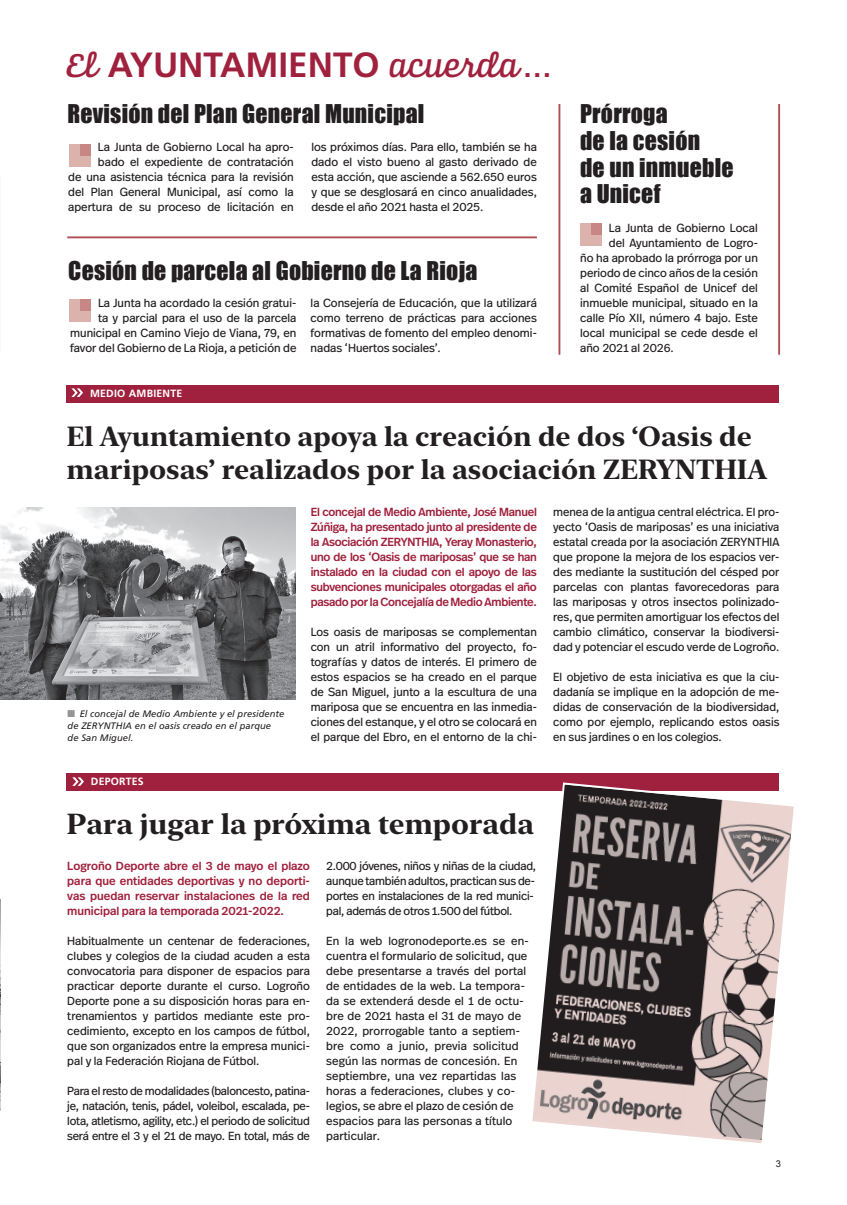
<style>
.page{position:relative;width:847px;height:1205px;background:#fff}
.page>*{position:absolute;margin:0;border:0;box-sizing:border-box;transform-origin:0 0}
.t1{font:700 35px "Frutiger LT Std";color:#a0213d}
.t2{font:700 28.75px "New York Large";color:#231f20}
.t3{font:700 27.5px/33.8px "New York Large";color:#231f20}
.t4{font:23.75px "Impact";letter-spacing:.01em;color:#231f20}
.t5{font:11.75px/15px "Real Head Pro";color:#231f20;text-align:justify}
.t6{font:500 11.75px/15px "Real Head Pro";letter-spacing:-.015em;color:#a0213d;text-align:justify}
.t7{font:11.75px/15px "Real Head Pro";letter-spacing:-.02em;color:#231f20}
.t8{font:700 10.5px "Frutiger LT Std";letter-spacing:.02em;color:#fff}
.t9{font:italic 9.38px/12.1px "Frutiger LT Std";letter-spacing:.005em;color:#231f20}
.t10{font:9.38px "Arial";color:#231f20}
.s1{font-family:"Alianza Script 500";font-weight:400}
.s2{font-weight:400}
.s3{color:#939598}
</style>
<div class="page">
<div style="left:67px;top:773px;width:712px;height:17px;background:#a0213d"></div>
<svg style="left:72px;top:777px;width:12px;height:9px"></svg>
<div style="left:67px;top:385px;width:712px;height:17px;background:#a0213d"></div>
<svg style="left:71px;top:388px;width:12px;height:9px"></svg>
<img style="left:0;top:507px;width:296px;height:193px">
<svg style="left:529px;top:782px;width:265px;height:361px"></svg>
<img style="left:0;top:900px;width:1px;height:210px">
<div style="left:580px;top:223px;width:22px;height:23px;background:#dcb2ac"></div>
<div style="left:591px;top:223px;width:11px;height:12px;background:#c78784"></div>
<div style="left:69px;top:299px;width:22px;height:22px;background:#dcb2ac"></div>
<div style="left:80px;top:299px;width:11px;height:11px;background:#c78784"></div>
<div style="left:69px;top:144px;width:22px;height:22px;background:#dcb2ac"></div>
<div style="left:80px;top:144px;width:11px;height:11px;background:#c78784"></div>
<hr style="left:778px;top:104px;width:2px;height:251px;background:#af4f54">
<hr style="left:558px;top:104px;width:2px;height:251px;background:#af4f54">
<hr style="left:67px;top:236px;width:470px;height:2px;background:#af4f54">
<p class="t1" style="left:67px;top:44px;width:487px"><span class="s1">El</span> AYUNTAMIENTO <span class="s1">acuerda</span><span class="s2">...</span></p>
<p class="t4" style="left:67px;top:95px;width:358px">Revisión del Plan General Municipal</p>
<p class="t4" style="left:580px;top:95px;width:89px">Prórroga</p>
<p class="t4" style="left:580px;top:122px;width:122px">de la cesión</p>
<p class="t4" style="left:580px;top:149px;width:155px">de un inmueble</p>
<p class="t4" style="left:580px;top:176px;width:82px">a Unicef</p>
<p class="t5" style="left:68px;top:140px;width:227px;text-align:right">La Junta de Gobierno Local ha apro-<br>bado el expediente de contratación<br>de una asistencia técnica para la revisión del Plan General Municipal, así como la apertura de su proceso de licitación en</p>
<p class="t5" style="left:311px;top:140px;width:227px">los próximos días. Para ello, también se ha dado el visto bueno al gasto derivado de esta acción, que asciende a 562.650 euros y que se desglosará en cinco anualidades, desde el año 2021 hasta el 2025.</p>
<p class="t4" style="left:68px;top:253px;width:411px">Cesión de parcela al Gobierno de La Rioja</p>
<p class="t5" style="left:70px;top:295px;width:228px;text-align:right">La Junta ha acordado la cesión gratui-<br>ta y parcial para el uso de la parcela municipal en Camino Viejo de Viana, 79, en favor del Gobierno de La Rioja, a petición de</p>
<p class="t5" style="left:311px;top:295px;width:228px">la Consejería de Educación, que la utilizará como terreno de prácticas para acciones formativas de fomento del empleo denomi&shy;nadas ‘Huertos sociales’.</p>
<p class="t5" style="left:609px;top:220px;width:151px">La Junta de Gobierno Local</p>
<p class="t5" style="left:609px;top:235px;width:151px">del Ayuntamiento de Logro-</p>
<p class="t5" style="left:580px;top:250px;width:179px">ño ha aprobado la prórroga por un</p>
<p class="t5" style="left:580px;top:265px;width:179px">periodo de cinco años de la cesión</p>
<p class="t5" style="left:580px;top:280px;width:179px">al Comité Español de Unicef del</p>
<p class="t5" style="left:580px;top:295px;width:179px">inmueble municipal, situado en la</p>
<p class="t5" style="left:580px;top:310px;width:179px">calle Pío XII, número 4 bajo. Este</p>
<p class="t5" style="left:580px;top:325px;width:179px">local municipal se cede desde el</p>
<p class="t5" style="left:580px;top:340px;width:95px">año 2021 al 2026.</p>
<p class="t8" style="left:90px;top:387px;width:94px">MEDIO AMBIENTE</p>
<p class="t3" style="left:67px;top:417px;width:701px">El Ayuntamiento apoya la creación de dos ‘Oasis de mariposas’ realizados por la asociación ZERYNTHIA</p>
<p class="t9" style="left:68px;top:707px;width:218px"><span class="s3">■</span> El concejal de Medio Ambiente y el presidente de ZERYNTHIA en el oasis creado en el parque</p>
<p class="t9" style="left:68px;top:731px;width:67px">de San Miguel.</p>
<p class="t8" style="left:91px;top:775px;width:54px">DEPORTES</p>
<p class="t6" style="left:311px;top:504px;width:228px">El concejal de Medio Ambiente, José Manuel Zúñiga, ha presentado junto al presidente de la Asociación ZERYNTHIA, Yeray Monasterio, uno de los ‘Oasis de mariposas’ que se han instalado en la ciudad con el apoyo de las subvenciones municipales otorgadas el año pasado por la Concejalía de Medio Ambiente.</p>
<p class="t5" style="left:311px;top:624px;width:228px">Los oasis de mariposas se complementan con un atril informativo del proyecto, fo&shy;tografías y datos de interés. El primero de estos espacios se ha creado en el parque de San Miguel, junto a la escultura de una mariposa que se encuentra en las inmedia&shy;ciones del estanque, y el otro se colocará en el parque del Ebro, en el entorno de la chi-</p>
<p class="t2" style="left:67px;top:804px;width:468px">Para jugar la próxima temporada</p>
<p class="t6" style="left:67px;top:858px;width:244px">Logroño Deporte abre el 3 de mayo el plazo para que entidades deportivas y no deporti&shy;vas puedan reservar instalaciones de la red municipal para la temporada 2021-2022.</p>
<p class="t5" style="left:67px;top:933px;width:244px">Habitualmente un centenar de federaciones, clubes y colegios de la ciudad acuden a esta convocatoria para disponer de espacios para practicar deporte durante el curso. Logroño Deporte pone a su disposición horas para en&shy;trenamientos y partidos mediante este pro&shy;cedimiento, excepto en los campos de fútbol, que son organizados entre la empresa munici&shy;pal y la Federación Riojana de Fútbol.</p>
<p class="t5" style="left:67px;top:1083px;width:244px">Para el resto de modalidades (baloncesto, patina&shy;je, natación, tenis, pádel, voleibol, escalada, pe&shy;lota, atletismo, agility, etc.) el periodo de solicitud será entre el 3 y el 21 de mayo. En total, más de</p>
<p class="t7" style="left:326px;top:858px;width:211px">2.000 jóvenes, niños y niñas de la ciudad, aunque también adultos, practican sus de&shy;portes en instalaciones de la red munici&shy;pal, además de otros 1.500 del fútbol.</p>
<p class="t5" style="left:326px;top:933px;width:204px;text-align:left">En la web logronodeporte.es se en&shy;cuentra el formulario de solicitud, que debe presentarse a través del portal de entidades de la web. La tempora&shy;da se extenderá desde el 1 de octu&shy;bre de 2021 hasta el 31 de mayo de 2022, prorrogable tanto a septiem&shy;bre como a junio, previa solicitud según las normas de concesión. En septiembre, una vez repartidas las horas a federaciones, clubes y co&shy;legios, se abre el plazo de cesión de espacios para las personas a título particular.</p>
<p class="t5" style="left:553px;top:504px;width:228px">menea de la antigua central eléctrica. El pro&shy;yecto ‘Oasis de mariposas’ es una iniciativa estatal creada por la asociación ZERYNTHIA que propone la mejora de los espacios ver&shy;des mediante la sustitución del césped por parcelas con plantas favorecedoras para las mariposas y otros insectos polinizado&shy;res, que permiten amortiguar los efectos del cambio climático, conservar la biodiversi&shy;dad y potenciar el escudo verde de Logroño.</p>
<p class="t5" style="left:553px;top:669px;width:228px">El objetivo de esta iniciativa es que la ciu&shy;dadanía se implique en la adopción de me&shy;didas de conservación de la biodiversidad, como por ejemplo, replicando estos oasis en sus jardines o en los colegios.</p>
<p class="t10" style="left:776px;top:1158px;width:7px">3</p>
</div>
